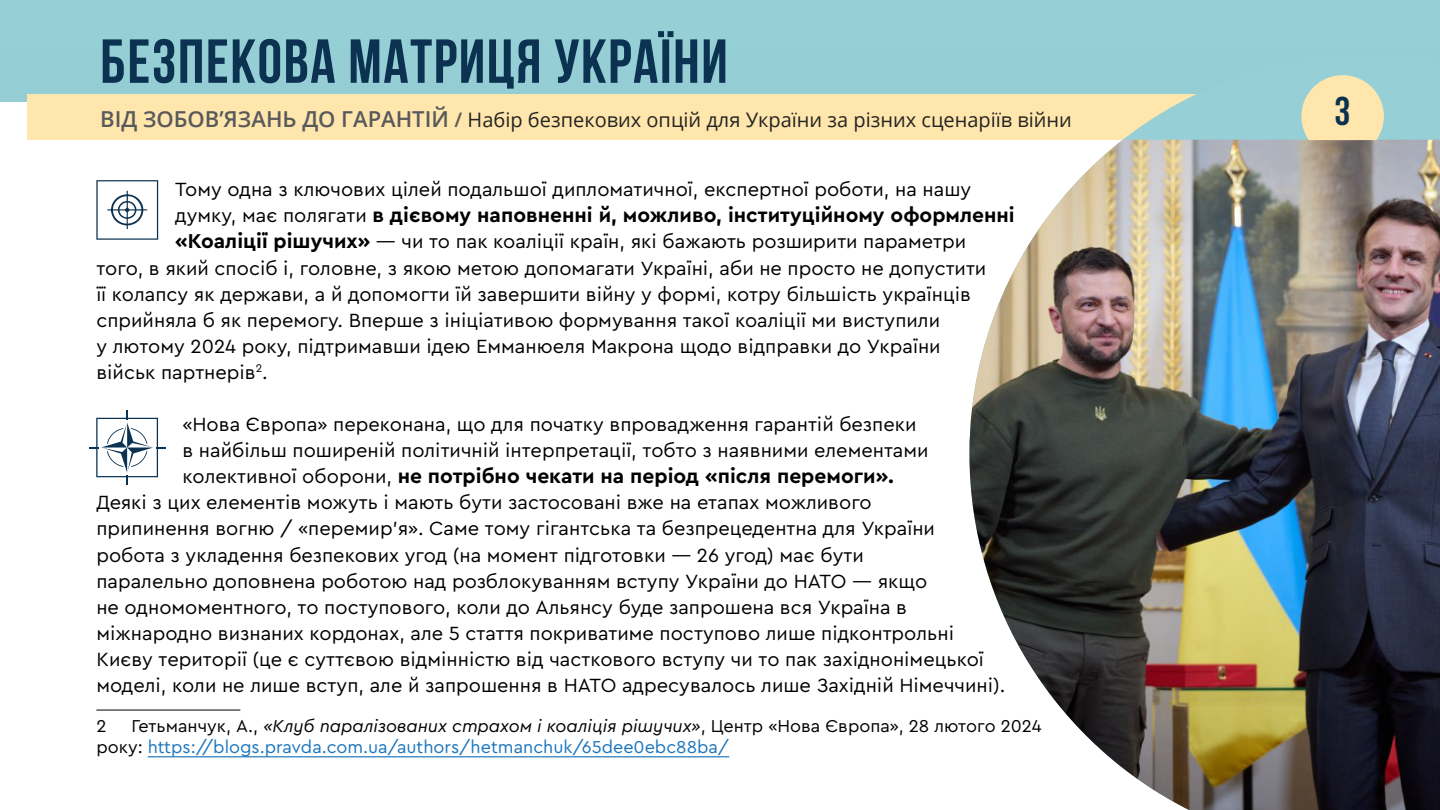
<style>
.page{position:relative;width:1440px;height:810px;background:#fff}
.page>*{position:absolute;margin:0;border:0;box-sizing:border-box;transform-origin:0 0}
.t1{font:700 62px "Bebas Neue";letter-spacing:.025em;color:#0b3251}
.t2{font:700 40px "Bebas Neue";color:#0b3251}
.основной{font:700 21px "Cera Pro";color:#000}
.основной-2{font:20px/26px "Cera Pro";color:#000}
.t3{font:20px "Open Sans";color:#242424}
.footnote_text{font:18px/21.6px "Cera Pro";color:#1c75bc}
.footnote_text-2{font:18px "Cera Pro";color:#000}
.s1{font-weight:600;font-size:22px;color:#58595b}
.s2{font-weight:600;color:#58595b}
.s3{font-weight:400;font-size:20px}
.s4{font-weight:700;font-size:21px}
.s5{color:#000}
.s6{font-style:italic;color:#000}
</style>
<div class="page">
<div style="left:0;top:0;width:1440px;height:102px;background:#96cfd6"></div>
<div style="left:27px;top:94px;width:1350px;height:46px;background:#ffe6ac"></div>
<svg style="left:1122px;top:94px;width:318px;height:46px;fill:#96cfd6"></svg>
<img style="left:969px;top:140px;width:471px;height:670px">
<svg style="left:1301px;top:75px;width:83px;height:65px"></svg>
<hr style="left:96px;top:709px;width:144px;height:1px;background:#000">
<hr style="left:148px;top:756px;width:581px;height:1px;background:#1c75bc">
<svg style="left:89px;top:410px;width:76px;height:74px"></svg>
<svg style="left:96px;top:180px;width:62px;height:60px"></svg>
<h1 class="t1" style="left:100px;top:27px;width:629px">БЕЗПЕКОВА МАТРИЦЯ УКРАïНИ</h1>
<p class="t3" style="left:100px;top:106px;width:973px"><span class="s1">ВІД ЗОБОВ’ЯЗАНЬ ДО ГАРАНТІЙ</span> <span class="s2">/</span> Набір безпекових опцій для України за різних сценаріїв війни</p>
<p class="основной-2" style="left:175px;top:176px;width:798px">Тому одна з ключових цілей подальшої дипломатичної, експертної роботи, на нашу</p>
<p class="основной" style="left:175px;top:201px;width:841px"><span class="s3">думку, має полягати</span> в дієвому наповненні й, можливо, інституційному оформленні</p>
<p class="основной-2" style="left:96px;top:228px;width:891px;text-indent:79px"><span class="s4">«Коаліції рішучих»</span> — чи то пак коаліції країн, які бажають розширити параметри того, в який спосіб і, головне, з якою метою допомагати Україні, аби не просто не допустити її колапсу як держави, а й допомогти їй завершити війну у формі, котру більшість українців сприйняла б як перемогу. Вперше з ініціативою формування такої коаліції ми виступили<br>у лютому 2024 року, підтримавши ідею Емманюеля Макрона щодо відправки до України військ партнерів<sup>2</sup>.</p>
<p class="основной-2" style="left:182px;top:410px;width:748px">«Нова Європа» переконана, що для початку впровадження гарантій безпеки в найбільш поширеній політичній інтерпретації, тобто з наявними елементами</p>
<p class="основной" style="left:182px;top:462px;width:713px"><span class="s3">колективної оборони,</span> не потрібно чекати на період «після перемоги».</p>
<p class="основной-2" style="left:96px;top:489px;width:911px">Деякі з цих елементів можуть і мають бути застосовані вже на етапах можливого<br>припинення вогню / «перемир’я». Саме тому гігантська та безпрецедентна для України робота з укладення безпекових угод (на момент підготовки — 26 угод) має бути<br>паралельно доповнена роботою над розблокуванням вступу України до НАТО — якщо<br>не одномоментного, то поступового, коли до Альянсу буде запрошена вся Україна в міжнародно визнаних кордонах, але 5 стаття покриватиме поступово лише підконтрольні Києву території (це є суттєвою відмінністю від часткового вступу чи то пак західнонімецької моделі, коли не лише вступ, але й запрошення в НАТО адресувалось лише Західній Німеччині).</p>
<p class="footnote_text-2" style="left:96px;top:713px;width:12px">2</p>
<p class="footnote_text" style="left:96px;top:714px;width:947px;text-indent:35px"><span class="s5">Гетьманчук, А.,</span> <span class="s6">«Клуб паралізованих страхом і коаліція рішучих»</span><span class="s5">, Центр «Нова Європа», 28 лютого 2024 року:</span> https://blogs.pravda.com.ua/authors/hetmanchuk/65dee0ebc88ba/</p>
<h2 class="t2" style="left:1335px;top:89px;width:17px">3</h2>
</div>
